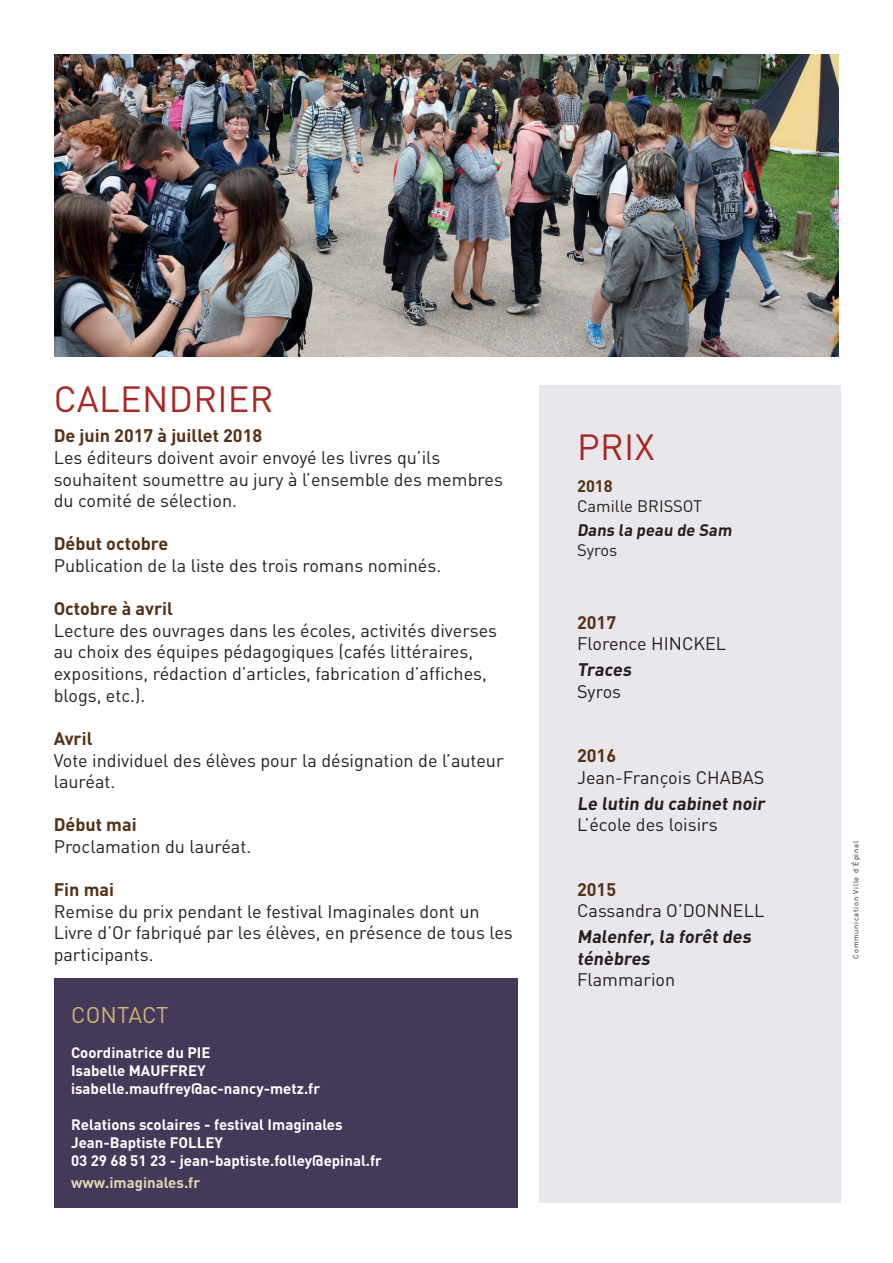
<style>
.page{position:relative;width:893px;height:1263px;background:#fff}
.page>*{position:absolute;margin:0;border:0;box-sizing:border-box;transform-origin:0 0}
.t1{font:36px "DINOT";letter-spacing:.01em;color:#a62724}
.t2{font:22.5px "DINOT";letter-spacing:.005em;color:#cbb477}
.t3{font:18px/21.6px "DINOT";color:#231f20}
.t4{font:700 18px "DINOT";color:#543016}
.t5{font:700 18px/21.6px "DINOT";color:#231f20}
.t6{font:16.5px "DINOT";color:#231f20}
.t7{font:700 16.5px "DINOT";color:#231f20}
.t8{font:700 16.5px "DINOT";color:#543016}
.t9{font:700 15px/18px "DINOT";color:#fff}
.t10{font:700 15px "DINOT";color:#e3d6b4}
.t11{font:7.5px "DINOT";letter-spacing:.1em;color:#231f20}
</style>
<div class="page">
<div style="left:539px;top:385px;width:301px;height:817px;background:#e9e7eb"></div>
<div style="left:54px;top:978px;width:464px;height:230px;background:#443959"></div>
<img style="left:54px;top:54px;width:785px;height:303px">
<h1 class="t1" style="left:54px;top:375px;width:221px">CALENDRIER</h1>
<p class="t4" style="left:54px;top:424px;width:210px">De juin 2017 à juillet 2018</p>
<p class="t3" style="left:54px;top:446px;width:451px">Les éditeurs doivent avoir envoyé les livres qu’ils souhaitent soumettre au jury à l’ensemble des membres du comité de sélection.</p>
<p class="t4" style="left:54px;top:532px;width:116px">Début octobre</p>
<p class="t3" style="left:54px;top:554px;width:389px">Publication de la liste des trois romans nominés.</p>
<p class="t4" style="left:54px;top:596px;width:121px">Octobre à avril</p>
<p class="t3" style="left:54px;top:619px;width:445px">Lecture des ouvrages dans les écoles, activités diverses au choix des équipes pédagogiques (cafés littéraires, expositions, rédaction d’articles, fabrication d’affiches, blogs, etc.).</p>
<p class="t4" style="left:54px;top:726px;width:40px">Avril</p>
<p class="t3" style="left:54px;top:748px;width:451px">Vote individuel des élèves pour la désignation de l’auteur lauréat.</p>
<p class="t4" style="left:54px;top:812px;width:84px">Début mai</p>
<p class="t3" style="left:54px;top:835px;width:199px">Proclamation du lauréat.</p>
<p class="t4" style="left:54px;top:877px;width:62px">Fin mai</p>
<p class="t3" style="left:54px;top:900px;width:461px">Remise du prix pendant le festival Imaginales dont un<br>Livre d’Or fabriqué par les élèves, en présence de tous les participants.</p>
<p class="t2" style="left:71px;top:999px;width:99px">CONTACT</p>
<p class="t9" style="left:71px;top:1043px;width:251px">Coordinatrice du PIE<br>Isabelle MAUFFREY isabelle.mauffrey@ac-nancy-metz.fr</p>
<p class="t9" style="left:71px;top:1115px;width:313px">Relations scolaires - festival Imaginales<br>Jean-Baptiste FOLLEY<br>03 29 68 51 23 - jean-baptiste.folley@epinal.fr</p>
<p class="t10" style="left:71px;top:1172px;width:131px">www.imaginales.fr</p>
<h1 class="t1" style="left:577px;top:422px;width:79px">PRIX</h1>
<p class="t8" style="left:577px;top:475px;width:37px">2018</p>
<p class="t6" style="left:577px;top:495px;width:127px">Camille BRISSOT</p>
<p class="t7" style="left:577px;top:519px;width:159px">Dans la peau de Sam</p>
<p class="t6" style="left:577px;top:539px;width:42px">Syros</p>
<p class="t4" style="left:577px;top:610px;width:41px">2017</p>
<p class="t3" style="left:577px;top:632px;width:151px">Florence HINCKEL</p>
<p class="t5" style="left:577px;top:658px;width:59px">Traces</p>
<p class="t3" style="left:577px;top:680px;width:46px">Syros</p>
<p class="t4" style="left:577px;top:743px;width:41px">2016</p>
<p class="t3" style="left:577px;top:766px;width:189px">Jean-François CHABAS</p>
<p class="t5" style="left:577px;top:792px;width:192px">Le lutin du cabinet noir</p>
<p class="t3" style="left:577px;top:813px;width:142px">L’école des loisirs</p>
<p class="t4" style="left:577px;top:877px;width:41px">2015</p>
<p class="t3" style="left:577px;top:899px;width:189px">Cassandra O’DONNELL</p>
<p class="t5" style="left:577px;top:925px;width:178px">Malenfer, la forêt des ténèbres</p>
<p class="t3" style="left:577px;top:968px;width:100px">Flammarion</p>
<p class="t11" style="left:851px;top:959px;width:119px;rotate:-90deg">Communication Ville d’Épinal</p>
</div>
